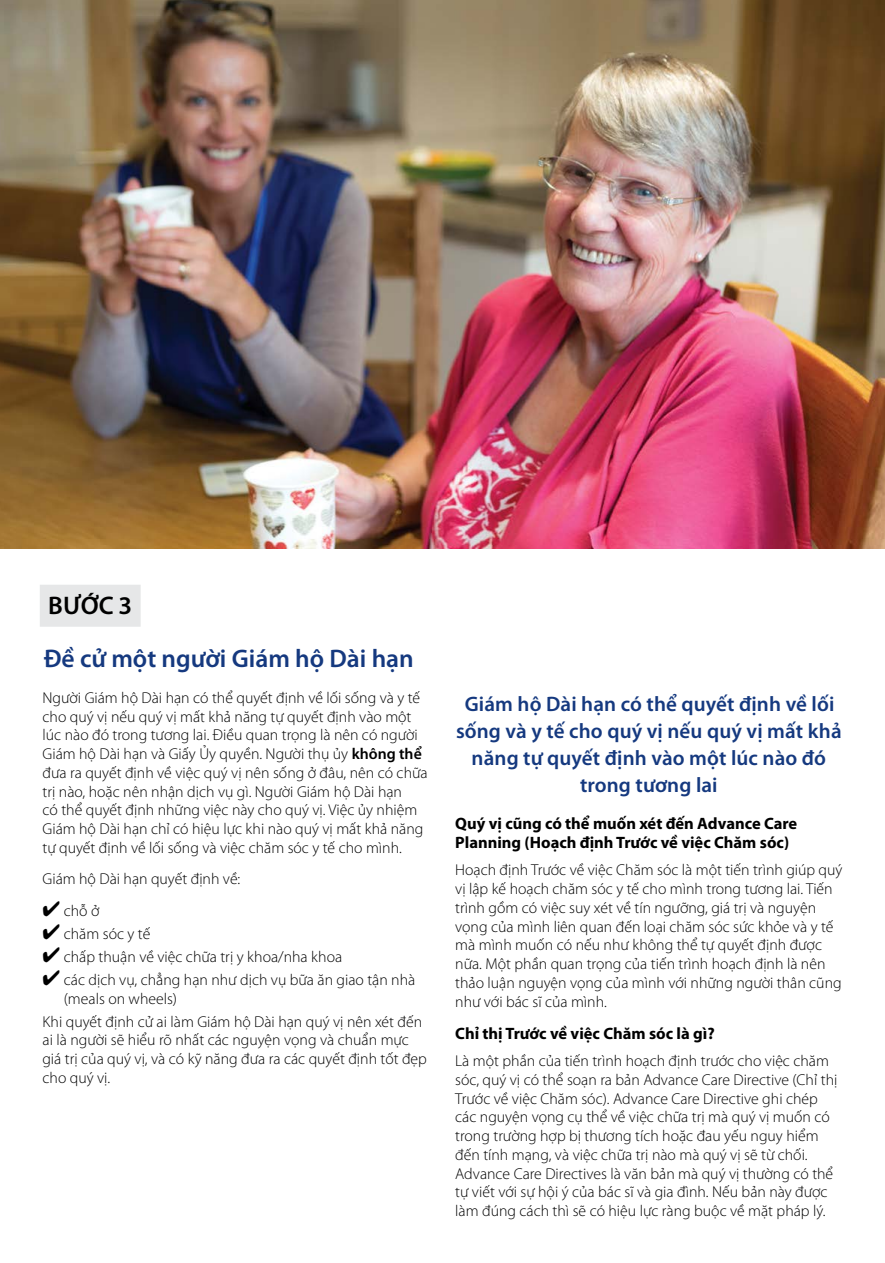
<style>
.page{position:relative;width:885px;height:1263px;background:#fff}
.page>*{position:absolute;margin:0;border:0;box-sizing:border-box;transform-origin:0 0}
.Question{font:600 25.5px "Myriad Pro";color:#15397f}
.STEP{font:600 25.5px "Myriad Pro";color:#000}
.t1{font:600 21px/27px "Myriad Pro";letter-spacing:.005em;color:#15397f;text-align:center}
.Subheading{font:700 16.5px/19.5px "Myriad Pro";color:#000}
.Body_10_13{font:300 15.75px/18.8px "Myriad Pro";color:#000}
.s1{font-weight:600}
</style>
<div class="page">
<div style="left:40px;top:585px;width:101px;height:42px;background:#e6e7e8"></div>
<img style="left:0;top:0;width:884px;height:549px">
<p class="STEP" style="left:48px;top:590px;width:85px">BƯỚC 3</p>
<p class="Question" style="left:44px;top:642px;width:371px">Đề cử một người Giám hộ Dài hạn</p>
<p class="Body_10_13" style="left:43px;top:688px;width:386px">Người Giám hộ Dài hạn có thể quyết định về lối sống và y tế cho quý vị nếu quý vị mất khả năng tự quyết định vào một lúc nào đó trong tương lai. Điều quan trọng là nên có người Giám hộ Dài hạn và Giấy Ủy quyền. Người thụ ủy <span class="s1">không thể </span>đưa ra quyết định về việc quý vị nên sống ở đâu, nên có chữa trị nào, hoặc nên nhận dịch vụ gì. Người Giám hộ Dài hạn<br>có thể quyết định những việc này cho quý vị. Việc ủy nhiệm Giám hộ Dài hạn chỉ có hiệu lực khi nào quý vị mất khả năng tự quyết định về lối sống và việc chăm sóc y tế cho mình.</p>
<p class="Body_10_13" style="left:43px;top:869px;width:199px">Giám hộ Dài hạn quyết định về:</p>
<p class="Body_10_13" style="left:43px;top:901px;width:58px">✔ chỗ ở</p>
<p class="Body_10_13" style="left:43px;top:924px;width:109px">✔ chăm sóc y tế</p>
<p class="Body_10_13" style="left:43px;top:947px;width:301px">✔ chấp thuận về việc chữa trị y khoa/nha khoa</p>
<p class="Body_10_13" style="left:64px;top:970px;width:353px;text-indent:-21px">✔ các dịch vụ, chẳng hạn như dịch vụ bữa ăn giao tận nhà (meals on wheels)</p>
<p class="Body_10_13" style="left:43px;top:1012px;width:386px">Khi quyết định cử ai làm Giám hộ Dài hạn quý vị nên xét đến ai là người sẽ hiểu rõ nhất các nguyện vọng và chuẩn mực giá trị của quý vị, và có kỹ năng đưa ra các quyết định tốt đẹp cho quý vị.</p>
<p class="t1" style="left:456px;top:690px;width:387px">Giám hộ Dài hạn có thể quyết định về lối sống và y tế cho quý vị nếu quý vị mất khả năng tự quyết định vào một lúc nào đó trong tương lai</p>
<p class="Subheading" style="left:455px;top:813px;width:343px">Quý vị cũng có thể muốn xét đến Advance Care<br>Planning (Hoạch định Trước về việc Chăm sóc)</p>
<p class="Body_10_13" style="left:455px;top:860px;width:388px">Hoạch định Trước về việc Chăm sóc là một tiến trình giúp quý vị lập kế hoạch chăm sóc y tế cho mình trong tương lai. Tiến trình gồm có việc suy xét về tín ngưỡng, giá trị và nguyện vọng của mình liên quan đến loại chăm sóc sức khỏe và y tế mà mình muốn có nếu như không thể tự quyết định được nữa. Một phần quan trọng của tiến trình hoạch định là nên thảo luận nguyện vọng của mình với những người thân cũng như với bác sĩ của mình.</p>
<p class="Subheading" style="left:455px;top:1023px;width:261px">Chỉ thị Trước về việc Chăm sóc là gì?</p>
<p class="Body_10_13" style="left:455px;top:1051px;width:383px">Là một phần của tiến trình hoạch định trước cho việc chăm sóc, quý vị có thể soạn ra bản Advance Care Directive (Chỉ thị Trước về việc Chăm sóc). Advance Care Directive ghi chép các nguyện vọng cụ thể về việc chữa trị mà quý vị muốn có trong trường hợp bị thương tích hoặc đau yếu nguy hiểm đến tính mạng, và việc chữa trị nào mà quý vị sẽ từ chối.<br>Advance Care Directives là văn bản mà quý vị thường có thể tự viết với sự hội ý của bác sĩ và gia đình. Nếu bản này được làm đúng cách thì sẽ có hiệu lực ràng buộc về mặt pháp lý.</p>
</div>
